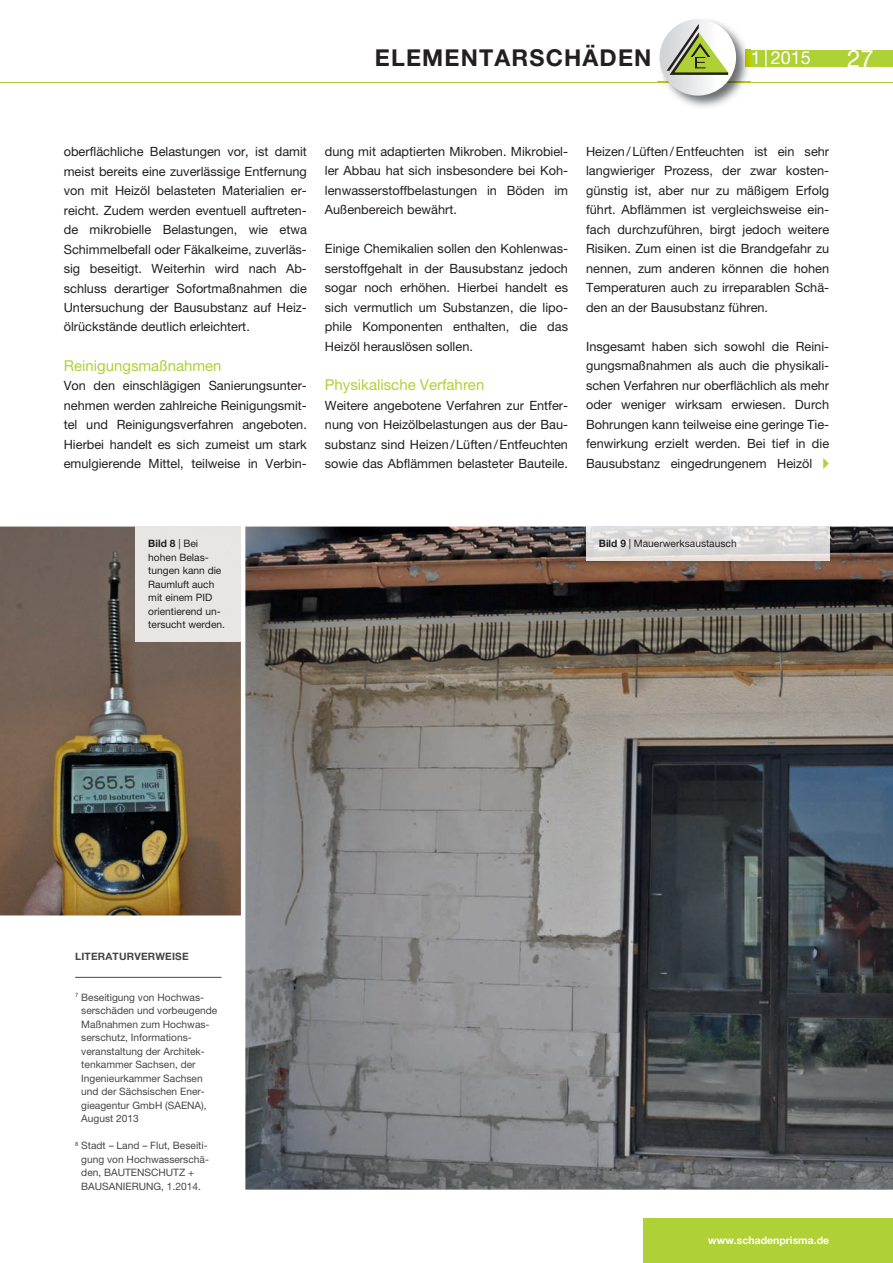
<style>
.page{position:relative;width:893px;height:1263px;background:#fff}
.page>*{position:absolute;margin:0;border:0;box-sizing:border-box;transform-origin:0 0}
.t1{font:24px "Helvetica Neue";color:#fff}
.t2{font:700 23.25px "Helvetica Neue";letter-spacing:.05em;color:#231f20}
.t3{font:18px "Helvetica Neue";color:#fff}
.t4{font:15px "Helvetica Neue";color:#b0d136}
.t5{font:12.75px/19.5px "Helvetica Neue";color:#231f20;text-align:justify}
.t6{font:700 10.5px "Helvetica Neue";color:#fff}
.t7{font:10.2px/13.5px "Helvetica Neue";color:#454647}
.t8{font:10.2px/13.5px "Helvetica Neue";color:#231f20}
.t9{font:700 10.2px "Helvetica Neue";letter-spacing:.02em;color:#454647}
.s1{font-weight:700}
</style>
<div class="page">
<div style="left:745px;top:50px;width:148px;height:16px;background:#b0d136"></div>
<svg style="left:765px;top:50px;width:2px;height:16px"></svg>
<hr style="left:0;top:82px;width:893px;height:1px;background:#b0d136">
<img style="left:658px;top:19px;width:93px;height:88px">
<img style="left:745px;top:50px;width:6px;height:16px">
<img style="left:658px;top:82px;width:93px;height:1px">
<svg style="left:660px;top:19px;width:76px;height:77px"></svg>
<svg style="left:667px;top:56px;width:61px;height:19px"></svg>
<div style="left:644px;top:1219px;width:249px;height:44px;background:#b0d136"></div>
<img style="left:245px;top:526px;width:648px;height:664px">
<img style="left:0;top:527px;width:241px;height:388px">
<div style="left:136px;top:527px;width:105px;height:114px;background:#e8e5e2"></div>
<img style="left:586px;top:527px;width:243px;height:33px">
<hr style="left:75px;top:977px;width:146px;height:1px;background:#454647">
<h2 class="t2" style="left:375px;top:43px;width:278px">ELEMENTARSCHÄDEN</h2>
<h3 class="t3" style="left:751px;top:47px;width:62px">1 2015</h3>
<h1 class="t1" style="left:847px;top:44px;width:28px">27</h1>
<p class="t5" style="left:64px;top:142px;width:245px">oberflächliche Belastungen vor, ist damit meist bereits eine zuverlässige Entfernung von mit Heizöl belasteten Materialien er&shy;reicht. Zudem werden eventuell auftreten&shy;de mikrobielle Belastungen, wie etwa Schimmelbefall oder Fäkalkeime, zuverläs&shy;sig beseitigt. Weiterhin wird nach Ab&shy;schluss derartiger Sofortmaßnahmen die Untersuchung der Bausubstanz auf Heiz&shy;ölrückstände deutlich erleichtert.</p>
<p class="t4" style="left:64px;top:356px;width:159px">Reinigungsmaßnahmen</p>
<p class="t5" style="left:64px;top:376px;width:245px">Von den einschlägigen Sanierungsunter&shy;nehmen werden zahlreiche Reinigungsmit&shy;tel und Reinigungsverfahren angeboten.<br>Hierbei handelt es sich zumeist um stark emulgierende Mittel, teilweise in Verbin-</p>
<p class="t5" style="left:325px;top:142px;width:245px">dung mit adaptierten Mikroben. Mikrobiel&shy;ler Abbau hat sich insbesondere bei Koh&shy;lenwasserstoffbelastungen in Böden im Außenbereich bewährt.</p>
<p class="t5" style="left:325px;top:239px;width:245px">Einige Chemikalien sollen den Kohlenwas&shy;serstoffgehalt in der Bausubstanz jedoch sogar noch erhöhen. Hierbei handelt es sich vermutlich um Substanzen, die lipo&shy;phile Komponenten enthalten, die das Heizöl herauslösen sollen.</p>
<p class="t4" style="left:325px;top:376px;width:161px">Physikalische Verfahren</p>
<p class="t5" style="left:325px;top:395px;width:245px">Weitere angebotene Verfahren zur Entfer&shy;nung von Heizölbelastungen aus der Bau&shy;substanz sind Heizen / Lüften / Entfeuchten sowie das Abflämmen belasteter Bauteile.</p>
<p class="t5" style="left:586px;top:142px;width:245px">Heizen / Lüften / Entfeuchten ist ein sehr langwieriger Prozess, der zwar kosten&shy;günstig ist, aber nur zu mäßigem Erfolg führt. Abflämmen ist vergleichsweise ein&shy;fach durchzuführen, birgt jedoch weitere Risiken. Zum einen ist die Brandgefahr zu nennen, zum anderen können die hohen Temperaturen auch zu irreparablen Schä&shy;den an der Bausubstanz führen.</p>
<p class="t5" style="left:586px;top:336px;width:245px">Insgesamt haben sich sowohl die Reini&shy;gungsmaßnahmen als auch die physikali&shy;schen Verfahren nur oberflächlich als mehr oder weniger wirksam erwiesen. Durch Bohrungen kann teilweise eine geringe Tie&shy;fenwirkung erzielt werden. Bei tief in die Bausubstanz eingedrungenem Heizöl</p>
<p class="t8" style="left:148px;top:537px;width:78px"><span class="s1">Bild 8</span> | Bei hohen Belas&shy;tungen kann die<br>Raumluft auch mit einem PID orientierend un&shy;tersucht werden.</p>
<p class="t8" style="left:599px;top:537px;width:139px"><span class="s1">Bild 9</span> | Mauerwerksaustausch</p>
<p class="t9" style="left:75px;top:950px;width:115px">LITERATURVERWEISE</p>
<p class="t7" style="left:81px;top:990px;width:138px;text-indent:-6px"><sup>7</sup> Beseitigung von Hochwas&shy;serschäden und vorbeugende<br>Maßnahmen zum Hochwas&shy;serschutz, Informations&shy;veranstaltung der Architek&shy;tenkammer Sachsen, der<br>Ingenieurkammer Sachsen und der Sächsischen Ener&shy;gieagentur GmbH (SAENA),<br>August 2013</p>
<p class="t7" style="left:81px;top:1138px;width:129px;text-indent:-6px"><sup>8</sup> Stadt – Land – Flut, Beseiti&shy;gung von Hochwasserschä&shy;den, BAUTENSCHUTZ +<br>BAUSANIERUNG, 1.2014.</p>
<p class="t6" style="left:708px;top:1233px;width:122px">www.schadenprisma.de</p>
</div>
